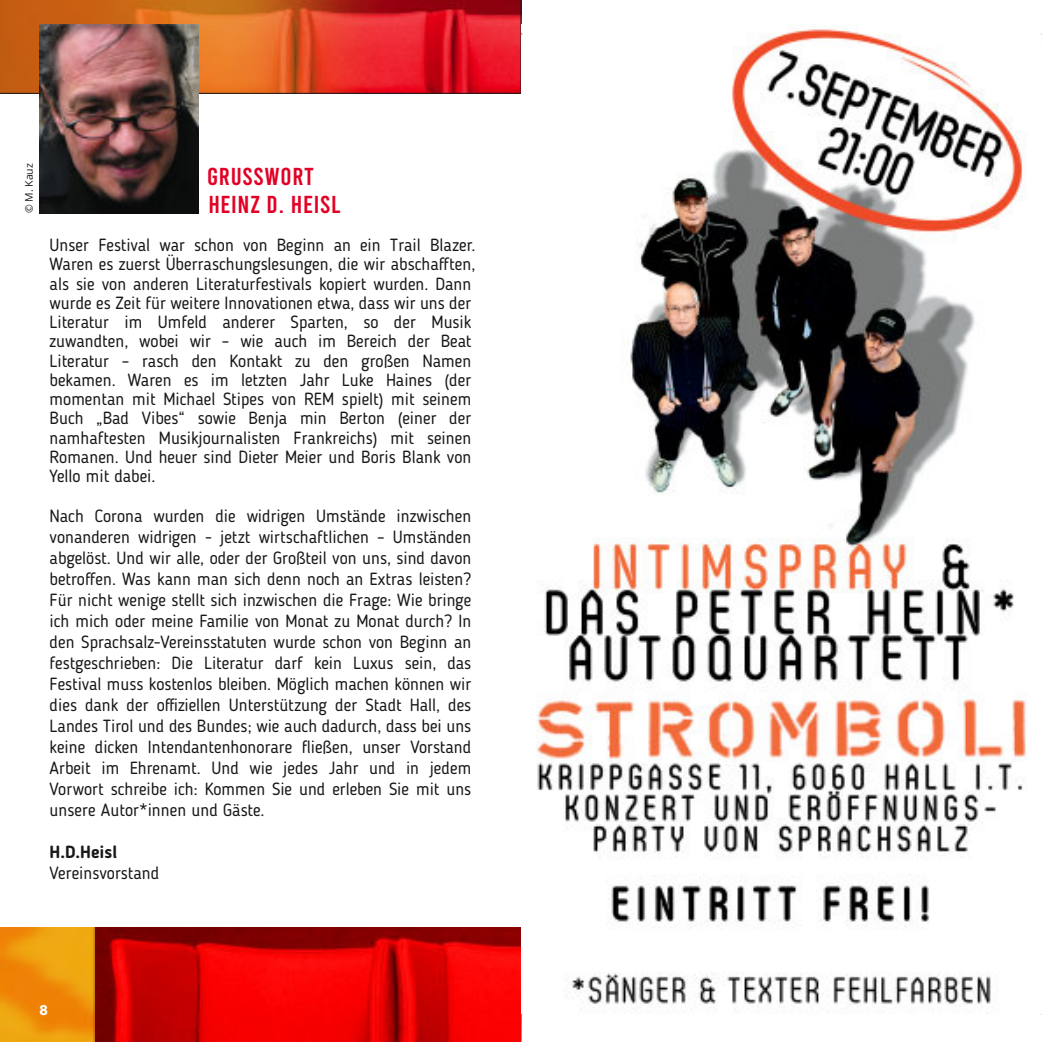
<style>
.page{position:relative;width:1042px;height:1042px;background:#fff}
.page>*{position:absolute;margin:0;border:0;box-sizing:border-box;transform-origin:0 0}
.t1{font:24.5px/28px "Bebas";letter-spacing:.025em;color:#e20025;scale:1.04 1}
.t2{font:17.5px/21px "Blogger Sans";color:#1a171b}
.t3{font:700 17.5px "Blogger Sans";color:#1a171b}
.t4{font:700 14px "Avenir Next LT Pro";color:#fff}
.t5{font:10.5px "Open Sans";color:#1e1b19}
</style>
<div class="page">
<svg style="left:0;top:0;width:521px;height:94px;background:#d54223"></svg>
<img style="left:94px;top:928px;width:427px;height:114px">
<img style="left:0;top:928px;width:94px;height:114px">
<img style="left:40px;top:25px;width:158px;height:188px">
<img style="left:521px;top:25px;width:521px;height:990px">
<p class="t5" style="left:25px;top:213px;width:52px;rotate:-90deg">© M. Kauz</p>
<h1 class="t1" style="left:207px;top:161px;width:130px">GRUSSWORT<br>HEINZ D. HEISL</h1>
<p class="t2" style="left:50px;top:237px;width:427px;line-height:19.2px">Unser Festival war schon von Beginn an ein Trail Blazer.<br>Waren es zuerst Überraschungslesungen, die wir abschafften, als sie von anderen Literaturfestivals kopiert wurden. Dann wurde es Zeit für weitere Innovationen etwa, dass wir uns der Literatur im Umfeld anderer Sparten, so der Musik zuwandten, wobei wir – wie auch im Bereich der Beat Literatur – rasch den Kontakt zu den großen Namen bekamen. Waren es im letzten Jahr Luke Haines (der momentan mit Michael Stipes von REM spielt) mit seinem Buch „Bad Vibes“ sowie Benja min Berton (einer der namhaftesten Musikjournalisten Frankreichs) mit seinen Romanen. Und heuer sind Dieter Meier und Boris Blank von Yello mit dabei.</p>
<p class="t2" style="left:50px;top:507px;width:423px;text-align:justify">Nach Corona wurden die widrigen Umstände inzwischen vonanderen widrigen - jetzt wirtschaftlichen – Umständen abgelöst. Und wir alle, oder der Großteil von uns, sind davon betroffen. Was kann man sich denn noch an Extras leisten?<br>Für nicht wenige stellt sich inzwischen die Frage: Wie bringe ich mich oder meine Familie von Monat zu Monat durch? In den Sprachsalz-Vereinsstatuten wurde schon von Beginn an festgeschrieben: Die Literatur darf kein Luxus sein, das Festival muss kostenlos bleiben. Möglich machen können wir dies dank der offiziellen Unterstützung der Stadt Hall, des Landes Tirol und des Bundes; wie auch dadurch, dass bei uns keine dicken Intendantenhonorare fließen, unser Vorstand Arbeit im Ehrenamt. Und wie jedes Jahr und in jedem Vorwort schreibe ich: Kommen Sie und erleben Sie mit uns unsere Autor*innen und Gäste.</p>
<p class="t3" style="left:50px;top:845px;width:69px">H.D.Heisl</p>
<p class="t2" style="left:50px;top:864px;width:111px">Vereinsvorstand</p>
<p class="t4" style="left:39px;top:1004px;width:11px">8</p>
</div>
